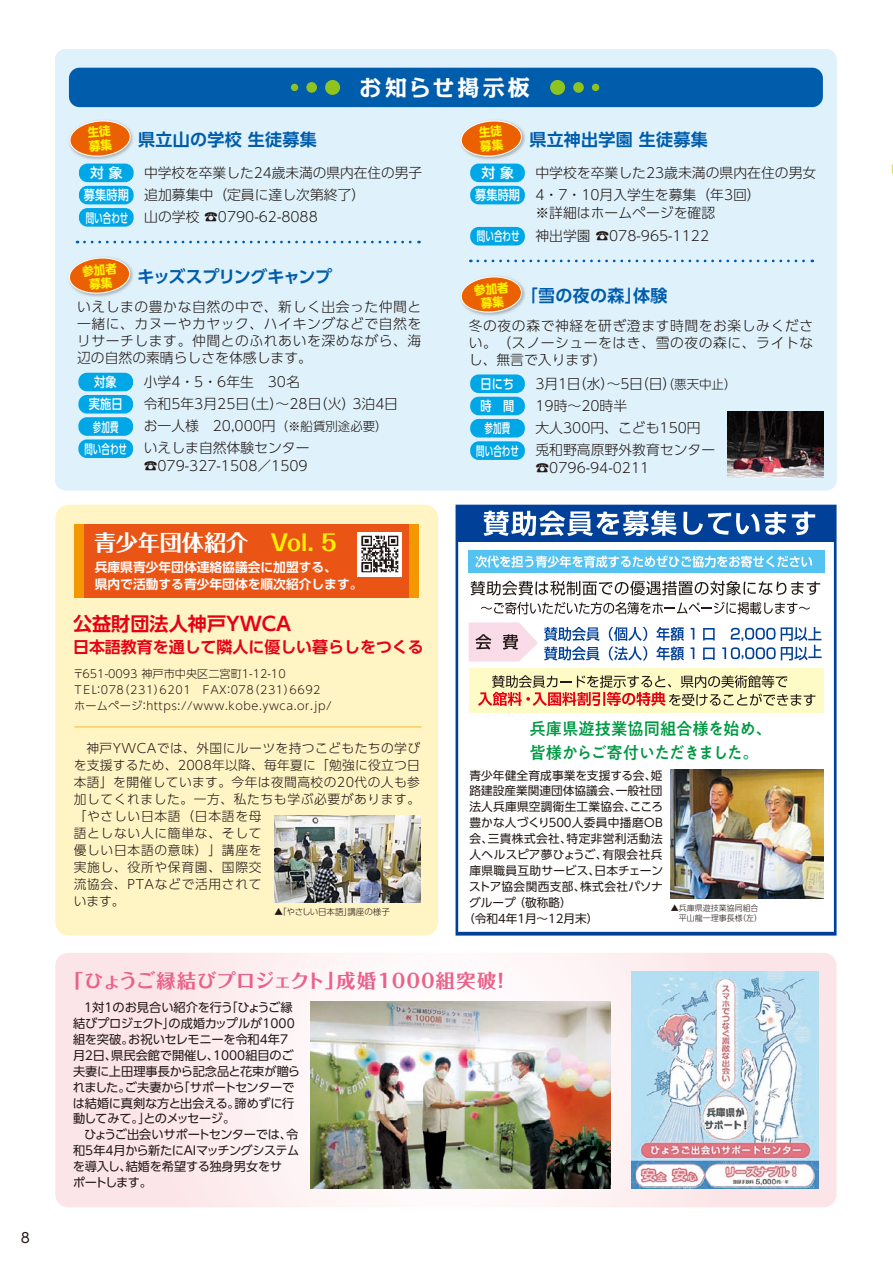
<style>
.page{position:relative;width:893px;height:1263px;background:#fff}
.page>*{position:absolute;margin:0;border:0;box-sizing:border-box;transform-origin:0 0}
.t1{font:700 22.2px "Folk Pro";letter-spacing:-.01em;color:#fff}
.t2{font:700 22.2px "Kakumin Pro";letter-spacing:.135em;color:#fff}
.t3{font:700 19.2px "Folk Pro";letter-spacing:.06em;color:#ea6189}
.t4{font:700 19.2px "UD Shin Go Pr 6 De";color:#e60013}
.t5{font:500 16.95px/23.4px "PA1 Gothic Std";letter-spacing:-.01em;color:#094;scale:.96 1}
.t6{font:700 16.95px "UD Shin Go Pr 6 De";letter-spacing:.015em;color:#005dac}
.t7{font:700 16.95px "UD Shin Go Pr 6 De";letter-spacing:-.06em;color:#005dac}
.t8{font:700 15.9px "UD Shin Go Pr 6 De";color:#e60013}
.t9{font:300 13.8px/17px "UD Shin Go Pr 6";color:#231916}
.t10{font:500 13.8px "UD Shin Go Pr 6";color:#fff}
.t11{font:13.8px "UD Shin Go Pr 6";color:#231916}
.t12{font:500 13.35px "UD Shin Go Pr 6";letter-spacing:.01em;color:#fff;scale:.83 1}
.t13{font:500 13.05px "UD Shin Go Pr 6";letter-spacing:.01em;color:#fff;scale:.65 1}
.t14{font:300 12.75px/17px "UD Shin Go Pr 6";letter-spacing:.045em;color:#231916}
.t15{font:700 12.75px/16.5px "UD Shin Go Pr 6 De";color:#fff}
.t16{font:12.15px/15.9px "UD Shin Go Pr 6";letter-spacing:-.02em;color:#231916}
.t17{font:700 12px/13.8px "UD Shin Go Pr 6";color:#fff100;text-align:center;scale:.96 1}
.t18{font:11.7px "UD Shin Go Pr 6";letter-spacing:.01em;color:#231916}
.t19{font:11.7px "UD Shin Go Pr 6";letter-spacing:.03em;color:#231916}
.t20{font:300 11.1px/15.9px "UD Shin Go Pr 6";letter-spacing:.05em;color:#231916}
.t21{font:300 8.55px "UD Shin Go Pr 6";letter-spacing:-.01em;color:#231916}
.t22{font:300 7.95px/10.6px "UD Shin Go Pr 6";color:#231916}
.s1{font-weight:500;font-size:13.35px;color:#fff}
.s2{font-weight:500;font-size:13.05px;color:#fff}
.s3{font-size:12.45px}
.s4{color:#fff100}
.s5{font-family:"Koz Go Pr 6 N";font-weight:400}
</style>
<div class="page">
<div style="left:55px;top:49px;width:781px;height:441px;background:#dff2fc;border-radius:10px"></div>
<svg style="left:55px;top:953px;width:781px;height:254px"></svg>
<img style="left:311px;top:1002px;width:300px;height:187px">
<div style="left:69px;top:68px;width:754px;height:39px;background:#005dac;border-radius:11px"></div>
<div style="left:78px;top:373px;width:55px;height:18px;background:#00a7e7;border-radius:9px"></div>
<div style="left:78px;top:395px;width:55px;height:18px;background:#00a7e7;border-radius:9px"></div>
<div style="left:78px;top:417px;width:55px;height:19px;background:#00a7e7;border-radius:9px"></div>
<div style="left:78px;top:439px;width:55px;height:19px;background:#00a7e7;border-radius:9px"></div>
<img style="left:82px;top:268px;width:51px;height:29px">
<svg style="left:69px;top:257px;width:62px;height:37px"></svg>
<div style="left:470px;top:374px;width:55px;height:19px;background:#00a7e7;border-radius:9px"></div>
<div style="left:470px;top:397px;width:55px;height:18px;background:#00a7e7;border-radius:9px"></div>
<div style="left:470px;top:419px;width:55px;height:18px;background:#00a7e7;border-radius:9px"></div>
<div style="left:470px;top:441px;width:55px;height:19px;background:#00a7e7;border-radius:9px"></div>
<img style="left:474px;top:287px;width:51px;height:29px">
<svg style="left:461px;top:276px;width:62px;height:37px"></svg>
<svg style="left:456px;top:505px;width:380px;height:430px"></svg>
<svg style="left:483px;top:511px;width:194px;height:25px"></svg>
<svg style="left:683px;top:512px;width:103px;height:23px"></svg>
<svg style="left:792px;top:512px;width:23px;height:23px"></svg>
<img style="left:671px;top:769px;width:153px;height:129px">
<div style="left:79px;top:164px;width:55px;height:18px;background:#00a7e7;border-radius:9px"></div>
<div style="left:79px;top:186px;width:55px;height:18px;background:#00a7e7;border-radius:9px"></div>
<div style="left:79px;top:208px;width:55px;height:19px;background:#00a7e7;border-radius:9px"></div>
<svg style="left:69px;top:119px;width:63px;height:38px"></svg>
<div style="left:470px;top:164px;width:55px;height:18px;background:#00a7e7;border-radius:9px"></div>
<div style="left:470px;top:186px;width:55px;height:18px;background:#00a7e7;border-radius:9px"></div>
<div style="left:470px;top:227px;width:55px;height:18px;background:#00a7e7;border-radius:9px"></div>
<img style="left:474px;top:131px;width:51px;height:29px">
<svg style="left:461px;top:120px;width:62px;height:37px"></svg>
<div style="left:291px;top:84px;width:7px;height:7px;background:#8fc41f;border-radius:50%"></div>
<div style="left:306px;top:82px;width:11px;height:11px;background:#8fc41f;border-radius:50%"></div>
<div style="left:325px;top:80px;width:15px;height:15px;background:#8fc41f;border-radius:50%"></div>
<div style="left:592px;top:84px;width:7px;height:7px;background:#8fc41f;border-radius:50%"></div>
<div style="left:573px;top:82px;width:11px;height:11px;background:#8fc41f;border-radius:50%"></div>
<div style="left:550px;top:80px;width:15px;height:15px;background:#8fc41f;border-radius:50%"></div>
<div style="left:55px;top:505px;width:383px;height:430px;background:#fff4c4;border-radius:14px"></div>
<hr style="left:74px;top:726px;width:347px;height:1px;background:#f8b72f">
<img style="left:275px;top:816px;width:145px;height:86px">
<div style="left:74px;top:524px;width:344px;height:73px;background:#ea5516"></div>
<div style="left:74px;top:524px;width:10px;height:73px;background:#f39800"></div>
<div style="left:409px;top:524px;width:9px;height:73px;background:#f39800"></div>
<div style="left:358px;top:532px;width:44px;height:44px;background:#fff"></div>
<img style="left:361px;top:535px;width:38px;height:38px">
<svg style="left:84px;top:241px;width:335px;height:2px"></svg>
<svg style="left:478px;top:260px;width:335px;height:2px"></svg>
<img style="left:632px;top:971px;width:187px;height:218px">
<img style="left:728px;top:411px;width:96px;height:66px">
<p class="t11" style="left:21px;top:1226px;width:11px">8</p>
<h1 class="t2" style="left:360px;top:70px;width:172px">お知らせ掲示板</h1>
<p class="t17" style="left:87px;top:126px;width:25px;text-align:left;rotate:-5deg">生徒募集</p>
<p class="t6" style="left:529px;top:125px;width:180px">県立神出学園 生徒募集</p>
<p class="t10" style="left:482px;top:162px;width:34px">対 象</p>
<p class="t9" style="left:535px;top:161px;width:282px;line-height:22.5px">中学校を卒業した23歳未満の県内在住の男女<br>4・7・10月入学生を募集（年3回）</p>
<p class="t9" style="left:535px;top:204px;width:181px">※詳細はホームページを確認</p>
<p class="t17" style="left:478px;top:126px;width:25px;text-align:left;rotate:-5deg">生徒募集</p>
<p class="t6" style="left:138px;top:125px;width:180px">県立山の学校 生徒募集</p>
<p class="t9" style="left:84px;top:161px;width:340px;line-height:22px;text-indent:60px">中学校を卒業した24歳未満の県内在住の男子<span class="s1">募集時期</span> 追加募集中（定員に達し次第終了）<br><span class="s2">問い合わせ</span> 山の学校 ☎0790-62-8088</p>
<p class="t10" style="left:90px;top:162px;width:34px">対 象</p>
<p class="t12" style="left:475px;top:184px;width:56px">募集時期</p>
<p class="t9" style="left:477px;top:227px;width:234px"><span class="s2">問い合わせ</span> 神出学園 ☎078-965-1122</p>
<p class="t17" style="left:82px;top:264px;width:37px;rotate:-5deg">参加者募集</p>
<p class="t7" style="left:138px;top:262px;width:196px">キッズスプリングキャンプ</p>
<p class="t9" style="left:77px;top:298px;width:346px;text-align:justify">いえしまの豊かな自然の中で、新しく出会った仲間と一緒に、カヌーやカヤック、ハイキングなどで自然をリサーチします。仲間とのふれあいを深めながら、海辺の自然の素晴らしさを体感します。</p>
<p class="t12" style="left:94px;top:371px;width:29px">対象</p>
<p class="t9" style="left:144px;top:373px;width:158px">小学4・5・6年生　30名</p>
<p class="t12" style="left:89px;top:394px;width:42px">実施日</p>
<p class="t9" style="left:144px;top:395px;width:256px">令和5年3月25日（土）～28日（火）3泊4日</p>
<p class="t13" style="left:93px;top:416px;width:41px">参加費</p>
<p class="t9" style="left:144px;top:414px;width:245px;line-height:22.2px">お一人様　20,000円<span class="s3">（※船賃別途必要）</span>いえしま自然体験センター</p>
<p class="t9" style="left:144px;top:457px;width:166px">☎079-327-1508／1509</p>
<p class="t13" style="left:84px;top:438px;width:67px">問い合わせ</p>
<h1 class="t1" style="left:94px;top:524px;width:244px">青少年団体紹介　<span class="s4">Vol．5</span></h1>
<p class="t15" style="left:95px;top:559px;width:269px">兵庫県青少年団体連絡協議会に加盟する、<br>県内で活動する青少年団体を順次紹介します。</p>
<h2 class="t4" style="left:73px;top:608px;width:220px">公益財団法人神戸YWCA</h2>
<p class="t8" style="left:73px;top:634px;width:352px">日本語教育を通して隣人に優しい暮らしをつくる</p>
<p class="t20" style="left:73px;top:665px;width:260px">〒651-0093 神戸市中央区二宮町1-12-10<br>TEL：078（231）6201　FAX：078（231）6692ホームページ：https://www.kobe.ywca.or.jp/</p>
<p class="t14" style="left:74px;top:739px;width:348px;text-indent:13px">神戸YWCAでは、外国にルーツを持つこどもたちの学びを支援するため、2008年以降、毎年夏に「勉強に役立つ日本語」を開催しています。今年は夜間高校の20代の人も参加してくれました。一方、私たちも学ぶ必要があります。「やさしい日本語（日本語を母<br>語としない人に簡単な、そして<br>優しい日本語の意味）」講座を<br>実施し、役所や保育園、国際交<br>流協会、PTAなどで活用されて<br>います。</p>
<p class="t21" style="left:274px;top:905px;width:117px"><span class="s5">▲</span>「やさしい日本語」講座の様子</p>
<p class="t17" style="left:473px;top:283px;width:37px;rotate:-5deg">参加者募集</p>
<p class="t9" style="left:469px;top:317px;width:346px;text-align:justify">冬の夜の森で神経を研ぎ澄ます時間をお楽しみください。（スノーシューをはき、雪の夜の森に、ライトなし、無言で入ります）</p>
<p class="t6" style="left:521px;top:281px;width:148px">「雪の夜の森」体験</p>
<p class="t12" style="left:480px;top:373px;width:42px">日にち</p>
<p class="t9" style="left:535px;top:374px;width:202px">3月1日（水）～5日（日）<span class="s3">（悪天中止）</span></p>
<p class="t12" style="left:481px;top:395px;width:42px">時　間</p>
<p class="t9" style="left:535px;top:397px;width:93px">19時～20時半</p>
<p class="t13" style="left:485px;top:418px;width:41px">参加費</p>
<p class="t9" style="left:535px;top:416px;width:195px;line-height:22.4px">大人300円、こども150円<br>兎和野高原野外教育センター　</p>
<p class="t9" style="left:535px;top:459px;width:115px">☎0796-94-0211</p>
<p class="t13" style="left:476px;top:440px;width:67px">問い合わせ</p>
<p class="t5" style="left:529px;top:719px;width:254px">兵庫県遊技業協同組合様を始め、皆様からご寄付いただきました。</p>
<p class="t18" style="left:469px;top:765px;width:195px">青少年健全育成事業を支援する会、姫</p>
<p class="t18" style="left:469px;top:781px;width:195px">路建設産業関連団体協議会、一般社団</p>
<p class="t18" style="left:469px;top:797px;width:195px">法人兵庫県空調衛生工業協会、こころ</p>
<p class="t18" style="left:469px;top:813px;width:195px">豊かな人づくり５００人委員中播磨OB</p>
<p class="t19" style="left:469px;top:829px;width:195px">会、三貴株式会社、特定非営利活動法</p>
<p class="t18" style="left:469px;top:845px;width:195px">人ヘルスピア夢ひょうご、有限会社兵</p>
<p class="t18" style="left:469px;top:861px;width:195px">庫県職員互助サービス、日本チェーン</p>
<p class="t19" style="left:469px;top:877px;width:195px">ストア協会関西支部、株式会社パソナ</p>
<p class="t18" style="left:469px;top:893px;width:104px">グループ （敬称略）</p>
<p class="t18" style="left:463px;top:909px;width:177px">（令和4年1月～12月末）　　　　</p>
<p class="t22" style="left:671px;top:902px;width:93px"><span class="s5">▲</span>兵庫県遊技業協同組合　平山龍一理事長様（左）</p>
<h2 class="t3" style="left:64px;top:964px;width:448px">「ひょうご縁結びプロジェクト」成婚1000組突破！</h2>
<p class="t16" style="left:73px;top:999px;width:229px;text-indent:11px">1対1のお見合い紹介を行う「ひょうご縁結びプロジェクト」の成婚カップルが1000組を突破。お祝いセレモニーを令和4年7月2日、県民会館で開催し、1000組目のご夫妻に上田理事長から記念品と花束が贈られました。ご夫妻から「サポートセンターでは結婚に真剣な方と出会える。諦めずに行動してみて。」とのメッセージ。</p>
<p class="t16" style="left:73px;top:1126px;width:228px;text-indent:11px">ひょうご出会いサポートセンターでは、令和5年4月から新たにAIマッチングシステムを導入し、結婚を希望する独身男女をサ<br>ポートします。</p>
</div>
